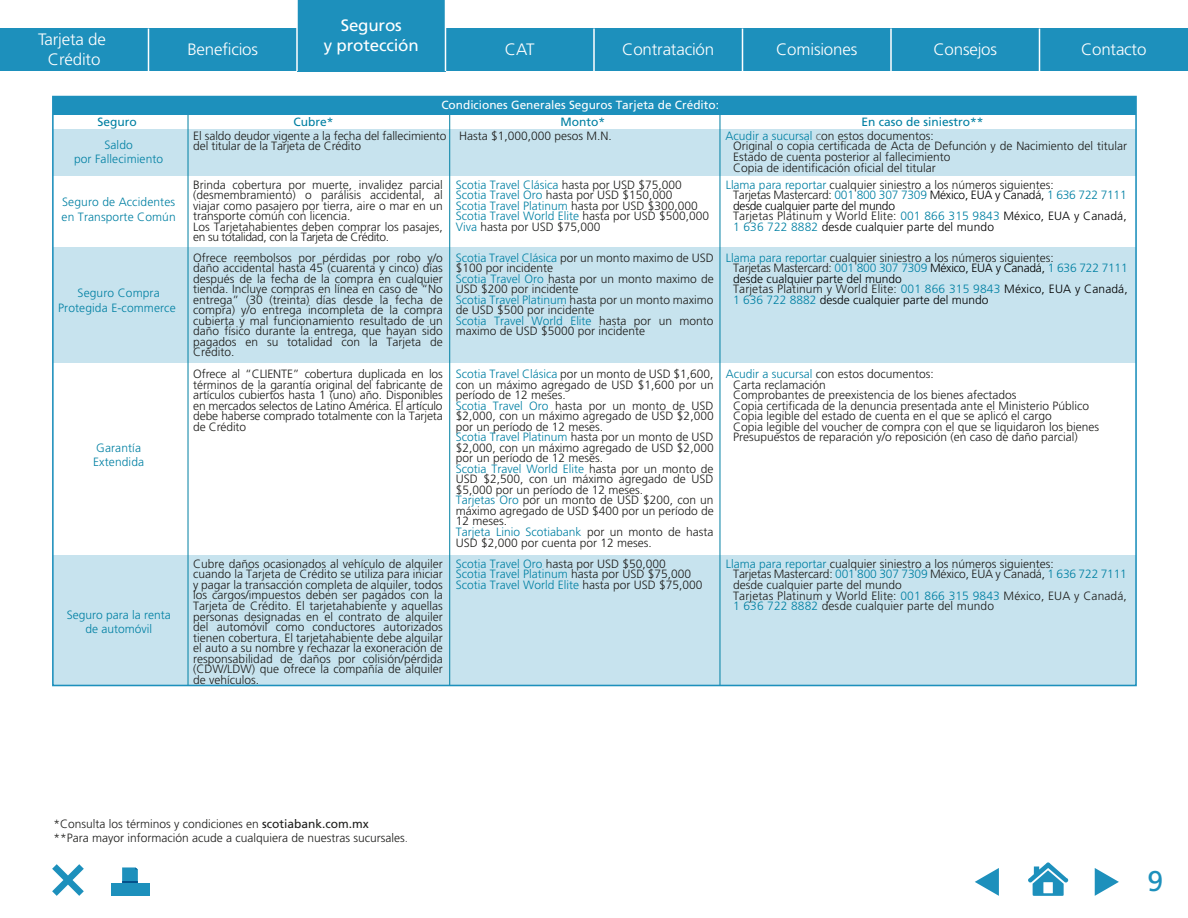
<style>
.page{position:relative;width:1188px;height:918px;background:#fff}
.page>*{position:absolute;margin:0;border:0;box-sizing:border-box;transform-origin:0 0}
.t1{font:28.5px "Frutiger";color:#1d90bc}
.t2{font:300 16.5px/19.8px "Frutiger";letter-spacing:-.01em;color:#fff;text-align:center}
.t3{font:16.5px/19.8px "Frutiger";letter-spacing:-.01em;color:#fff;text-align:center}
.t4{font:300 12px/10.5px "Frutiger";color:#1d1d1b}
.t5{font:300 12px/10.5px "Frutiger";color:#000}
.t6{font:300 12px/14.4px "Frutiger";color:#0080a3;text-align:center}
.t7{font:12px "Frutiger";color:#0080a3}
.t8{font:11.85px "Frutiger";color:#fff}
.s1{color:#0080a3}
.s2{color:#5e5f61}
.s3{color:#1d1d1b}
.s4{font-weight:400}
.s5{color:#58595b}
</style>
<div class="page">
<div style="left:0;top:29px;width:148px;height:42px;background:#1d90bc"></div>
<div style="left:148px;top:29px;width:149px;height:42px;background:#1d90bc"></div>
<div style="left:297px;top:0;width:149px;height:71px;background:#1d90bc"></div>
<div style="left:446px;top:29px;width:148px;height:42px;background:#1d90bc"></div>
<div style="left:594px;top:29px;width:148px;height:42px;background:#1d90bc"></div>
<div style="left:742px;top:29px;width:149px;height:42px;background:#1d90bc"></div>
<div style="left:891px;top:29px;width:149px;height:42px;background:#1d90bc"></div>
<div style="left:1040px;top:29px;width:148px;height:42px;background:#1d90bc"></div>
<hr style="left:148px;top:29px;width:1px;height:42px;background:#fff">
<hr style="left:296px;top:0;width:2px;height:71px;background:#fff">
<hr style="left:445px;top:0;width:1px;height:71px;background:#fff">
<hr style="left:593px;top:29px;width:2px;height:42px;background:#fff">
<hr style="left:742px;top:29px;width:1px;height:42px;background:#fff">
<hr style="left:890px;top:29px;width:2px;height:42px;background:#fff">
<hr style="left:1039px;top:29px;width:1px;height:42px;background:#fff">
<svg style="left:1095px;top:868px;width:24px;height:28px"></svg>
<svg style="left:975px;top:868px;width:24px;height:28px"></svg>
<div style="left:111px;top:883px;width:38px;height:13px;background:#1d90bc"></div>
<svg style="left:122px;top:867px;width:16px;height:16px"></svg>
<svg style="left:52px;top:864px;width:32px;height:32px"></svg>
<svg style="left:1028px;top:862px;width:40px;height:34px"></svg>
<div style="left:53px;top:129px;width:1083px;height:47px;background:#c7e3ee"></div>
<div style="left:53px;top:247px;width:1083px;height:116px;background:#c7e3ee"></div>
<div style="left:53px;top:555px;width:1083px;height:131px;background:#c7e3ee"></div>
<hr style="left:188px;top:113px;width:1px;height:573px;background:#0080a3">
<hr style="left:449px;top:113px;width:1px;height:573px;background:#0080a3">
<hr style="left:720px;top:113px;width:1px;height:573px;background:#0080a3">
<div style="left:53px;top:97px;width:1083px;height:18px;background:#1d90bc"></div>
<h2 class="t3" style="left:324px;top:15px;width:96px">Seguros<br>y protección</h2>
<h2 class="t2" style="left:38px;top:29px;width:69px">Tarjeta de<br>Crédito</h2>
<h2 class="t2" style="left:187px;top:39px;width:72px">Beneficios</h2>
<h2 class="t2" style="left:505px;top:39px;width:31px">CAT</h2>
<h2 class="t2" style="left:622px;top:39px;width:94px">Contratación</h2>
<h2 class="t2" style="left:776px;top:39px;width:83px">Comisiones</h2>
<p class="t8" style="left:441px;top:98px;width:279px">Condiciones Generales Seguros Tarjeta de Crédito:</p>
<h2 class="t2" style="left:933px;top:39px;width:65px">Consejos</h2>
<h2 class="t2" style="left:1081px;top:39px;width:67px">Contacto</h2>
<p class="t7" style="left:97px;top:115px;width:41px">Seguro</p>
<p class="t7" style="left:294px;top:115px;width:42px">Cubre*</p>
<p class="t7" style="left:561px;top:115px;width:46px">Monto*</p>
<p class="t7" style="left:862px;top:115px;width:124px">En caso de siniestro**</p>
<p class="t6" style="left:74px;top:137px;width:91px">Saldo<br>por Fallecimiento</p>
<p class="t4" style="left:193px;top:131px;width:255px">El saldo deudor vigente a la fecha del fallecimiento del titular de la Tarjeta de Crédito</p>
<p class="t4" style="left:459px;top:131px;width:154px">Hasta $1,000,000 pesos M.N.</p>
<p class="t4" style="left:733px;top:131px;width:396px;text-indent:-8px"><span class="s1">Acudir a sucursal</span> <span class="s2">c</span>on estos documentos:<br>Original o copia certificada de Acta de Defunción y de Nacimiento del titular Estado de cuenta posterior al fallecimiento<br>Copia de identificación oficial del titular</p>
<p class="t6" style="left:62px;top:195px;width:116px;text-align:left">Seguro de Accidentes en Transporte Común</p>
<p class="t4" style="left:193px;top:179px;width:251px">Brinda cobertura por muerte, invalidez parcial (desmembramiento) o parálisis accidental, al viajar como pasajero por tierra, aire o mar en un transporte común con licencia.<br>Los Tarjetahabientes deben comprar los pasajes, en su totalidad, con la Tarjeta de Crédito.</p>
<p class="t4" style="left:456px;top:179px;width:255px"><span class="s1">Scotia Travel Clásica</span> hasta por USD $75,000<br><span class="s1">Scotia Travel Oro</span> hasta por USD $150,000<br><span class="s1">Scotia Travel Platinum</span> hasta por USD $300,000<br><span class="s1">Scotia Travel World Elite</span> hasta por USD $500,000<br><span class="s1">Viva</span> hasta por USD $75,000</p>
<p class="t5" style="left:733px;top:179px;width:395px;text-indent:-8px"><span class="s1">Llama para reportar</span> <span class="s3">cualquier siniestro a los números siguientes:<br>Tarjetas Mastercard:</span> <span class="s1">001 800 307 7309</span> México, EUA y Canadá, <span class="s1">1 636 722 7111 </span>desde cualquier parte del mundo<br><span class="s3">Tarjetas Platinum y World Elite:</span> <span class="s1">001 866 315 9843</span> México, EUA y Canadá, <span class="s1">1 636 722 8882</span> desde cualquier parte del mundo</p>
<p class="t6" style="left:58px;top:286px;width:119px">Seguro Compra<br>Protegida E-commerce</p>
<p class="t6" style="left:93px;top:440px;width:52px;text-align:left">Garantía<br>Extendida</p>
<p class="t6" style="left:67px;top:608px;width:106px">Seguro para la renta de automóvil</p>
<p class="t4" style="left:193px;top:252px;width:251px;text-align:justify">Ofrece reembolsos por pérdidas por robo y/o daño accidental hasta 45 (cuarenta y cinco) días después de la fecha de la compra en cualquier tienda. Incluye compras en línea en caso de “No entrega” (30 (treinta) días desde la fecha de compra) y/o entrega incompleta de la compra cubierta y mal funcionamiento resultado de un daño físico durante la entrega, que hayan sido pagados en su totalidad con la Tarjeta de Crédito.</p>
<p class="t4" style="left:456px;top:252px;width:259px"><span class="s1">Scotia Travel Clásica</span> por un monto maximo de USD $100 por incidente<br><span class="s1">Scotia Travel Oro</span> hasta por un monto maximo de USD $200 por incidente<br><span class="s1">Scotia Travel Platinum</span> hasta por un monto maximo de USD $500 por incidente<br><span class="s1">Scotia Travel World Elite</span> hasta por un monto maximo de USD $5000 por incidente</p>
<p class="t5" style="left:733px;top:252px;width:396px;text-indent:-8px"><span class="s1">Llama para reportar</span> <span class="s3">cualquier siniestro a los números siguientes:<br>Tarjetas Mastercard:</span> <span class="s1">001 800 307 7309</span> México, EUA y Canadá, <span class="s1">1 636 722 7111 </span>desde cualquier parte del mundo<br><span class="s3">Tarjetas Platinum y World Elite:</span> <span class="s1">001 866 315 9843</span> México, EUA y Canadá, <span class="s1">1 636 722 8882</span> desde cualquier parte del mundo</p>
<p class="t4" style="left:193px;top:369px;width:251px;text-align:justify">Ofrece al “CLIENTE” cobertura duplicada en los términos de la garantía original del fabricante de artículos cubiertos hasta 1 (uno) año. Disponibles en mercados selectos de Latino América. El artículo debe haberse comprado totalmente con la Tarjeta de Crédito</p>
<p class="t4" style="left:456px;top:369px;width:259px"><span class="s1">Scotia Travel Clásica</span> por un monto de USD $1,600, con un máximo agregado de USD $1,600 por un período de 12 meses.<br><span class="s1">Scotia Travel Oro</span> hasta por un monto de USD $2,000, con un máximo agregado de USD $2,000 por un período de 12 meses.<br><span class="s1">Scotia Travel Platinum</span> hasta por un monto de USD $2,000, con un máximo agregado de USD $2,000 por un período de 12 meses.<br><span class="s1">Scotia Travel World Elite</span> hasta por un monto de USD $2,500, con un máximo agregado de USD $5,000 por un período de 12 meses.<br><span class="s1">Tarjetas Oro</span> por un monto de USD $200, con un máximo agregado de USD $400 por un período de 12 meses.<br><span class="s1">Tarjeta Linio Scotiabank</span> por un monto de hasta USD $2,000 por cuenta por 12 meses.</p>
<p class="t4" style="left:733px;top:369px;width:368px;text-indent:-8px"><span class="s1">Acudir a sucursal</span> con estos documentos:<br>Carta reclamación<br>Comprobantes de preexistencia de los bienes afectados<br>Copia certificada de la denuncia presentada ante el Ministerio Público Copia legible del estado de cuenta en el que se aplicó el cargo<br>Copia legible del voucher de compra con el que se liquidaron los bienes Presupuestos de reparación y/o reposición (en caso de daño parcial)</p>
<p class="t4" style="left:193px;top:558px;width:251px;text-align:justify">Cubre daños ocasionados al vehículo de alquiler cuando la Tarjeta de Crédito se utiliza para iniciar y pagar la transacción completa de alquiler, todos los cargos/impuestos deben ser pagados con la Tarjeta de Crédito. El tarjetahabiente y aquellas personas designadas en el contrato de alquiler del automóvil como conductores autorizados tienen cobertura. El tarjetahabiente debe alquilar el auto a su nombre y rechazar la exoneración de responsabilidad de daños por colisión/pérdida (CDW/LDW) que ofrece la compañía de alquiler de vehículos.</p>
<p class="t6" style="left:456px;top:559px;width:248px;line-height:10.5px;text-align:left">Scotia Travel Oro <span class="s3">hasta por USD $50,000<br></span>Scotia Travel Platinum <span class="s3">hasta por USD $75,000<br></span>Scotia Travel World Elite <span class="s3">hasta por USD $75,000</span></p>
<p class="t4" style="left:733px;top:559px;width:395px;text-indent:-8px"><span class="s1">Llama para reportar</span> cualquier siniestro a los números siguientes:<br>Tarjetas Mastercard: <span class="s1">001 800 307 7309</span> México, EUA y Canadá, <span class="s1">1 636 722 7111 </span>desde cualquier parte del mundo<br>Tarjetas Platinum y World Elite: <span class="s1">001 866 315 9843</span> México, EUA y Canadá, <span class="s1">1 636 722 8882</span> desde cualquier parte del mundo</p>
<p class="t4" style="left:54px;top:817px;width:356px;line-height:14.4px">*Consulta los términos y condiciones en <span class="s4">scotiabank.com.mx<br></span>**Para mayor información acude a cualquiera de nuestras sucursales<span class="s5">.</span></p>
<h1 class="t1" style="left:1148px;top:864px;width:17px">9</h1>
</div>
